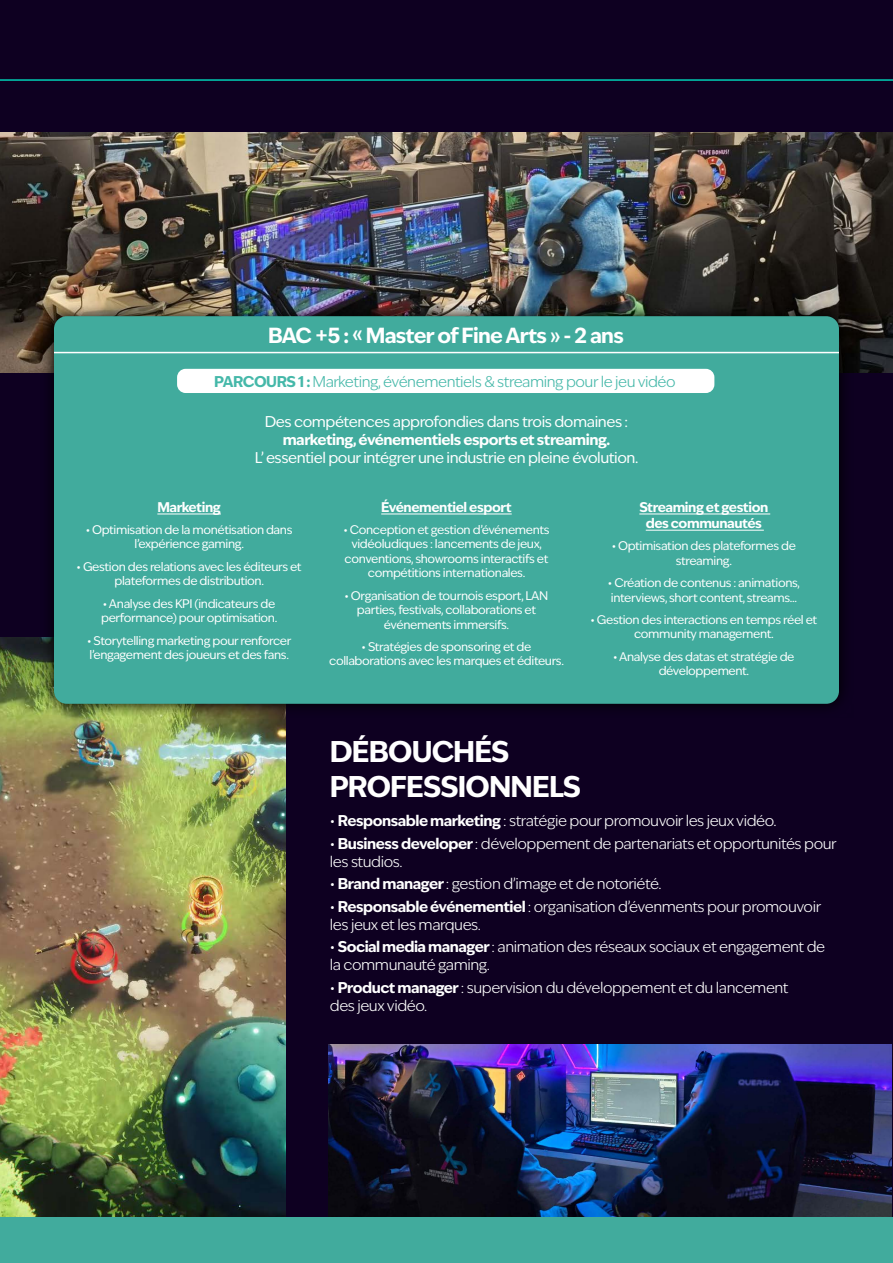
<style>
.page{position:relative;width:893px;height:1263px;background:#0e0021}
.page>*{position:absolute;margin:0;border:0;box-sizing:border-box;transform-origin:0 0}
.t1{font:700 28.8px/34.5px "Ivy Epic";letter-spacing:-.03em;color:#fff}
.t2{font:700 21px "Ivy Epic";letter-spacing:-.035em;color:#fff}
.t3{font:300 15px/18px "Ivy Epic";letter-spacing:-.03em;color:#fff}
.t4{font:15px "Ivy Epic";letter-spacing:-.03em;color:#fff}
.t5{font:300 15px "Ivy Epic";letter-spacing:-.03em;color:#45b8a9}
.t6{font:700 15px "Ivy Epic";letter-spacing:-.03em;color:#fff}
.t7{font:700 13.5px/16.2px "Ivy Epic";letter-spacing:-.03em;color:#fff;text-align:center}
.t8{font:12px/14.4px "Ivy Epic";letter-spacing:-.03em;color:#fff;text-align:center}
.s1{font-weight:700}
</style>
<div class="page">
<hr style="left:0;top:79px;width:893px;height:2px;background:#00cfb4">
<img style="left:0;top:637px;width:286px;height:580px">
<img style="left:328px;top:1044px;width:563px;height:173px">
<div style="left:0;top:1217px;width:893px;height:46px;background:#41ab9d"></div>
<img style="left:0;top:133px;width:893px;height:239px">
<img style="left:40px;top:302px;width:813px;height:416px">
<div style="left:54px;top:316px;width:785px;height:388px;background:#41ab9d;border-radius:13px"></div>
<div style="left:177px;top:369px;width:537px;height:24px;background:#fff;border-radius:9px"></div>
<hr style="left:54px;top:352px;width:785px;height:1px;background:#fff">
<hr style="left:157px;top:513px;width:64px;height:1px;background:#fff">
<hr style="left:381px;top:513px;width:131px;height:1px;background:#fff">
<hr style="left:639px;top:513px;width:131px;height:1px;background:#fff">
<hr style="left:646px;top:530px;width:118px;height:1px;background:#fff">
<h2 class="t2" style="left:268px;top:321px;width:357px">BAC +5 : « Master of Fine Arts » - 2 ans</h2>
<p class="t5" style="left:214px;top:371px;width:463px"><span class="s1">PARCOURS 1 :</span> Marketing, événementiels &amp; streaming pour le jeu vidéo</p>
<p class="t4" style="left:265px;top:412px;width:365px">Des compétences approfondies dans trois domaines :</p>
<p class="t6" style="left:283px;top:430px;width:329px">marketing, événementiels esports et streaming.</p>
<p class="t4" style="left:255px;top:448px;width:385px">L’ essentiel pour intégrer une industrie en pleine évolution.</p>
<p class="t7" style="left:157px;top:498px;width:65px">Marketing</p>
<p class="t8" style="left:86px;top:522px;width:208px">• Optimisation de la monétisation dans l’expérience gaming.</p>
<p class="t8" style="left:77px;top:559px;width:226px">• Gestion des relations avec les éditeurs et plateformes de distribution.</p>
<p class="t8" style="left:101px;top:596px;width:178px;text-align:left">• Analyse des KPI (indicateurs de performance) pour optimisation.</p>
<p class="t8" style="left:87px;top:633px;width:206px;text-align:left">• Storytelling marketing pour renforcer l’engagement des joueurs et des fans.</p>
<p class="t7" style="left:381px;top:498px;width:132px">Événementiel esport</p>
<p class="t8" style="left:343px;top:522px;width:208px">• Conception et gestion d’événements vidéoludiques : lancements de jeux, conventions, showrooms interactifs et compétitions internationales.</p>
<p class="t8" style="left:345px;top:588px;width:205px">• Organisation de tournois esport, LAN parties, festivals, collaborations et événements immersifs.</p>
<p class="t8" style="left:329px;top:639px;width:236px">• Stratégies de sponsoring et de collaborations avec les marques et éditeurs.</p>
<p class="t7" style="left:639px;top:498px;width:130px">Streaming et gestion des communautés</p>
<p class="t8" style="left:612px;top:539px;width:186px">• Optimisation des plateformes de streaming.</p>
<p class="t8" style="left:608px;top:575px;width:193px;text-align:left">• Création de contenus : animations, interviews, short content, streams...</p>
<p class="t8" style="left:590px;top:612px;width:228px">• Gestion des interactions en temps réel et community management.</p>
<p class="t8" style="left:613px;top:649px;width:183px">• Analyse des datas et stratégie de développement.</p>
<h1 class="t1" style="left:330px;top:734px;width:253px">DÉBOUCHÉS<br>PROFESSIONNELS</h1>
<p class="t3" style="left:330px;top:812px;width:448px">• <span class="s1">Responsable marketing</span> : stratégie pour promouvoir les jeux vidéo.</p>
<p class="t3" style="left:330px;top:834px;width:508px">• <span class="s1">Business developer</span> : développement de partenariats et opportunités pour les studios.</p>
<p class="t3" style="left:330px;top:875px;width:333px">• <span class="s1">Brand manager</span> : gestion d’image et de notoriété.</p>
<p class="t3" style="left:330px;top:897px;width:493px">• <span class="s1">Responsable événementiel</span> : organisation d’évenments pour promouvoir les jeux et les marques.</p>
<p class="t3" style="left:330px;top:938px;width:497px">• <span class="s1">Social media manager</span> : animation des réseaux sociaux et engagement de la communauté gaming.</p>
<p class="t3" style="left:330px;top:978px;width:460px">• <span class="s1">Product manager</span> : supervision du développement et du lancement des jeux vidéo.</p>
</div>
